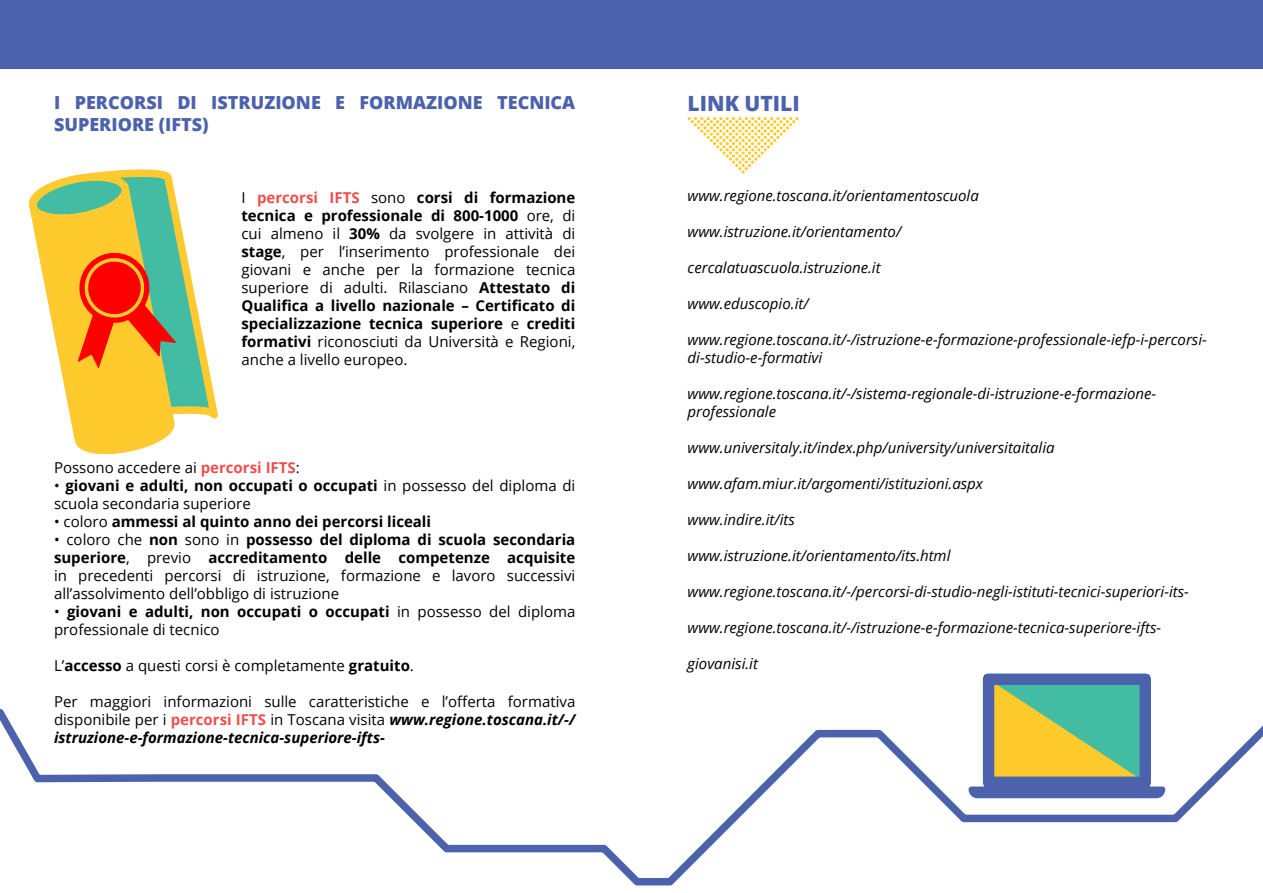
<style>
.page{position:relative;width:1263px;height:893px;background:#fff}
.page>*{position:absolute;margin:0;border:0;box-sizing:border-box;transform-origin:0 0}
.t1{font:800 21px "Open Sans";color:#4c62ad}
.t2{font:800 18px/21.6px "Open Sans";color:#4c62ad}
.t3{font:15px/18px "Open Sans";color:#000;text-align:justify}
.t4{font:italic 15px/18px "Open Sans";color:#000}
.t5{font:700 15px "Open Sans";color:#000}
.s1{font-weight:700;color:#f04e4c}
.s2{font-weight:700}
.s3{font-weight:400}
.s4{font-weight:700;font-style:italic}
</style>
<div class="page">
<svg style="left:178px;top:210px;width:40px;height:209px"></svg>
<svg style="left:29px;top:169px;width:149px;height:286px"></svg>
<div style="left:0;top:0;width:1263px;height:68px;background:#4c62ad"></div>
<svg style="left:688px;top:117px;width:110px;height:56px"></svg>
<svg style="left:0;top:673px;width:1263px;height:213px"></svg>
<p class="t2" style="left:54px;top:91px;width:523px">I PERCORSI DI ISTRUZIONE E FORMAZIONE TECNICA<br>SUPERIORE (IFTS)</p>
<p class="t3" style="left:241px;top:189px;width:335px">I <span class="s1">percorsi IFTS</span> sono <span class="s2">corsi di formazione tecnica e professionale di 800-1000</span> ore, di cui almeno il <span class="s2">30%</span> da svolgere in attività di <span class="s2">stage</span>, per l’inserimento professionale dei giovani e anche per la formazione tecnica superiore di adulti. Rilasciano <span class="s2">Attestato di Qualifica a livello nazionale – Certificato di specializzazione tecnica superiore</span> e <span class="s2">crediti formativi</span> riconosciuti da Università e Regioni, anche a livello europeo.</p>
<p class="t3" style="left:54px;top:458px;width:247px">Possono accedere ai <span class="s1">percorsi IFTS</span>:</p>
<p class="t3" style="left:54px;top:476px;width:523px">• <span class="s2">giovani e adulti, non occupati o occupati</span> in possesso del diploma di scuola secondaria superiore</p>
<p class="t5" style="left:54px;top:511px;width:379px"><span class="s3">• coloro</span> ammessi al quinto anno dei percorsi liceali</p>
<p class="t3" style="left:54px;top:530px;width:523px">• coloro che <span class="s2">non</span> sono in <span class="s2">possesso del diploma di scuola secondaria superiore</span>, previo <span class="s2">accreditamento delle competenze acquisite </span>in precedenti percorsi di istruzione, formazione e lavoro successivi all’assolvimento dell’obbligo di istruzione</p>
<p class="t3" style="left:54px;top:602px;width:523px">• <span class="s2">giovani e adulti, non occupati o occupati</span> in possesso del diploma professionale di tecnico</p>
<p class="t3" style="left:54px;top:656px;width:361px">L’<span class="s2">accesso</span> a questi corsi è completamente <span class="s2">gratuito</span>.</p>
<p class="t3" style="left:54px;top:692px;width:523px">Per maggiori informazioni sulle caratteristiche e l’offerta formativa disponibile per i <span class="s1">percorsi IFTS</span> in Toscana visita <span class="s4">www.regione.toscana.it/-/ istruzione-e-formazione-tecnica-superiore-ifts-</span></p>
<h1 class="t1" style="left:688px;top:88px;width:114px">LINK UTILI</h1>
<p class="t4" style="left:688px;top:187px;width:293px">www.regione.toscana.it/orientamentoscuola</p>
<p class="t4" style="left:688px;top:223px;width:215px">www.istruzione.it/orientamento/</p>
<p class="t4" style="left:688px;top:259px;width:194px">cercalatuascuola.istruzione.it</p>
<p class="t4" style="left:688px;top:295px;width:122px">www.eduscopio.it/</p>
<p class="t4" style="left:688px;top:331px;width:521px">www.regione.toscana.it/-/istruzione-e-formazione-professionale-iefp-i-percorsi&shy;di-studio-e-formativi</p>
<p class="t4" style="left:688px;top:385px;width:470px">www.regione.toscana.it/-/sistema-regionale-di-istruzione-e-formazione&shy;professionale</p>
<p class="t4" style="left:688px;top:439px;width:369px">www.universitaly.it/index.php/university/universitaitalia</p>
<p class="t4" style="left:688px;top:475px;width:297px">www.afam.miur.it/argomenti/istituzioni.aspx</p>
<p class="t4" style="left:688px;top:511px;width:109px">www.indire.it/its</p>
<p class="t4" style="left:688px;top:547px;width:264px">www.istruzione.it/orientamento/its.html</p>
<p class="t4" style="left:688px;top:583px;width:503px">www.regione.toscana.it/-/percorsi-di-studio-negli-istituti-tecnici-superiori-its-</p>
<p class="t4" style="left:688px;top:619px;width:475px">www.regione.toscana.it/-/istruzione-e-formazione-tecnica-superiore-ifts-</p>
<p class="t4" style="left:688px;top:655px;width:72px">giovanisi.it</p>
</div>
